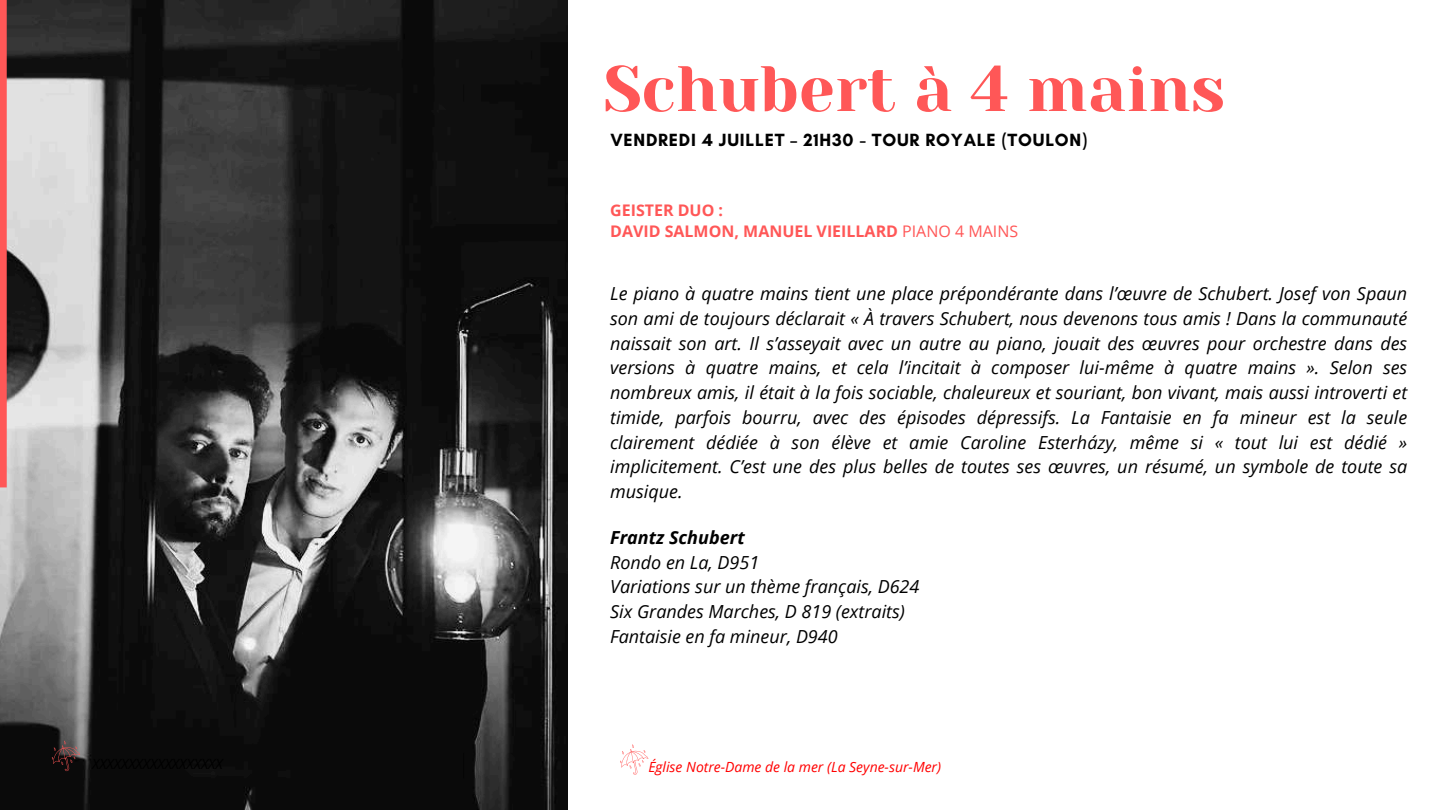
<style>
.page{position:relative;width:1440px;height:810px;background:#fff}
.page>*{position:absolute;margin:0;border:0;box-sizing:border-box;transform-origin:0 0}
.t1{font:64px "Yeseva One";color:#ff5757}
.t2{font:italic 18px/24.8px "Open Sans";color:#000;text-align:justify}
.t3{font:700 18px "Glacial Indifference";letter-spacing:.045em;color:#000}
.t4{font:italic 700 18px "Open Sans";color:#000}
.t5{font:700 16px/21.8px "Open Sans";color:#ff5757}
.t6{font:italic 14px "Open Sans";color:#f00}
.s1{font-weight:400}
</style>
<div class="page">
<img style="left:0;top:0;width:567px;height:810px">
<svg style="left:52px;top:741px;width:28px;height:30px"></svg>
<svg style="left:620px;top:744px;width:28px;height:31px"></svg>
<div style="left:0;top:0;width:7px;height:487px;background:#ff5757"></div>
<h1 class="t1" style="left:603px;top:52px;width:623px">Schubert à 4 mains</h1>
<p class="t3" style="left:610px;top:128px;width:478px">VENDREDI 4 JUILLET – 21H30 - TOUR ROYALE (TOULON)</p>
<p class="t5" style="left:610px;top:199px;width:410px">GEISTER DUO :<br>DAVID SALMON, MANUEL VIEILLARD <span class="s1">PIANO 4 MAINS</span></p>
<p class="t2" style="left:610px;top:281px;width:799px">Le piano à quatre mains tient une place prépondérante dans l’œuvre de Schubert. Josef von Spaun son ami de toujours déclarait « À travers Schubert, nous devenons tous amis ! Dans la communauté naissait son art. Il s’asseyait avec un autre au piano, jouait des œuvres pour orchestre dans des versions à quatre mains, et cela l’incitait à composer lui-même à quatre mains ». Selon ses nombreux amis, il était à la fois sociable, chaleureux et souriant, bon vivant, mais aussi introverti et timide, parfois bourru, avec des épisodes dépressifs. La Fantaisie en fa mineur est la seule clairement dédiée à son élève et amie Caroline Esterházy, même si « tout lui est dédié » implicitement. C’est une des plus belles de toutes ses œuvres, un résumé, un symbole de toute sa musique.</p>
<p class="t4" style="left:610px;top:525px;width:136px">Frantz Schubert</p>
<p class="t2" style="left:610px;top:549px;width:311px;text-align:left">Rondo en La, D951<br>Variations sur un thème français, D624<br>Six Grandes Marches, D 819 (extraits)<br>Fantaisie en fa mineur, D940</p>
<p class="t6" style="left:648px;top:757px;width:294px">Église Notre-Dame de la mer (La Seyne-sur-Mer)</p>
</div>
